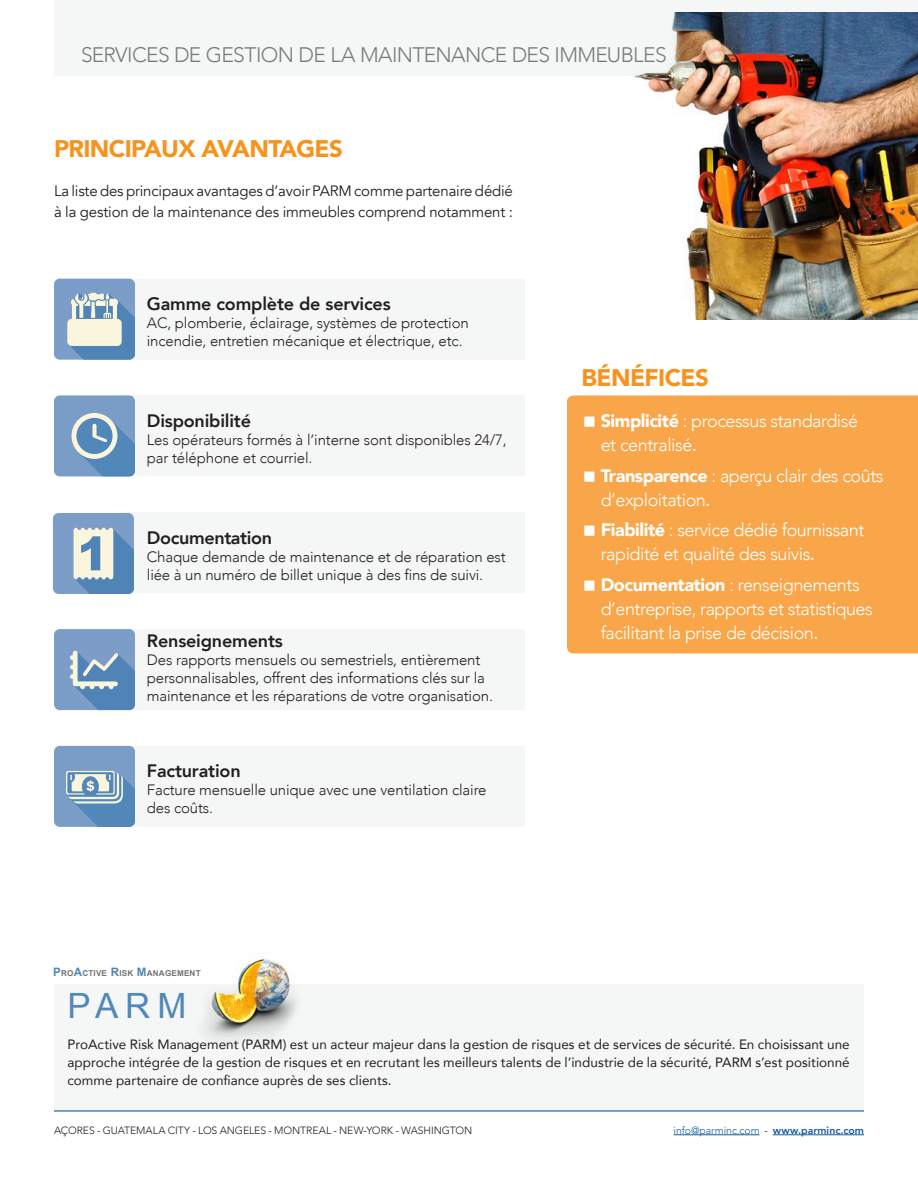
<style>
.page{position:relative;width:918px;height:1188px;background:#fff}
.page>*{position:absolute;margin:0;border:0;box-sizing:border-box;transform-origin:0 0}
.t1{font:34.8px "Arial";color:#5187b9}
.Titre_2{font:900 24px "Avenir";letter-spacing:-.025em;color:#f7931d}
.t2{font:300 21px "Avenir";letter-spacing:-.03em;color:#767d77}
.t3{font:300 18px/24px "Avenir";letter-spacing:-.025em;color:#fff}
.Bloc_gris_titre{font:800 18px "Avenir";letter-spacing:-.01em;color:#231f20}
.Bloc_gris_texte{font:300 15px/18px "Avenir";letter-spacing:-.01em;color:#231f20}
.Texte{font:15px/21px "Avenir";letter-spacing:-.01em;color:#231f20}
.t4{font:13.5px/18px "Avenir";color:#231f20;text-align:justify}
.t5{font:300 10.5px "Avenir";letter-spacing:-.005em;color:#231f20}
.t6{font:300 10.5px "Avenir";letter-spacing:-.005em;color:#175d9e}
.t7{font:700 8.1px "Arial";letter-spacing:.02em;color:#737373}
.s1{font-size:11.55px;color:#5187b9}
.s2{font-weight:900}
.s3{font-weight:400}
.s4{color:#231f20}
.s5{font-weight:800}
</style>
<div class="page">
<hr style="left:674px;top:1135px;width:86px;height:1px;background:#175d9e">
<hr style="left:773px;top:1135px;width:91px;height:1px;background:#175d9e">
<hr style="left:54px;top:1110px;width:810px;height:2px;background:#5187b9">
<img style="left:634px;top:76px;width:284px;height:243px">
<div style="left:567px;top:395px;width:351px;height:258px;background:#f9a64a"></div>
<div style="left:120px;top:629px;width:405px;height:81px;background:#f5f7f6"></div>
<div style="left:120px;top:512px;width:405px;height:81px;background:#f5f7f6"></div>
<div style="left:120px;top:279px;width:405px;height:81px;background:#f5f7f6"></div>
<div style="left:120px;top:395px;width:405px;height:81px;background:#f5f7f6"></div>
<div style="left:120px;top:746px;width:405px;height:81px;background:#f5f7f6"></div>
<div style="left:54px;top:746px;width:81px;height:81px;background:#7a9dc7;border-radius:6px"></div>
<svg style="left:66px;top:771px;width:69px;height:56px"></svg>
<img style="left:631px;top:12px;width:287px;height:64px">
<div style="left:54px;top:629px;width:81px;height:81px;background:#7c9dc7;border-radius:6px"></div>
<svg style="left:70px;top:651px;width:65px;height:59px"></svg>
<div style="left:53px;top:513px;width:81px;height:81px;background:#7c9dc7;border-radius:6px"></div>
<svg style="left:74px;top:528px;width:60px;height:66px;background:#96b3c7"></svg>
<div style="left:54px;top:395px;width:81px;height:81px;background:#7a9dc7;border-radius:6px"></div>
<svg style="left:72px;top:413px;width:63px;height:63px"></svg>
<div style="left:54px;top:279px;width:81px;height:81px;background:#7c9dc7;border-radius:6px"></div>
<svg style="left:67px;top:292px;width:68px;height:68px"></svg>
<div style="left:54px;top:984px;width:809px;height:128px;background:#f5f7f6"></div>
<img style="left:205px;top:952px;width:92px;height:88px">
<svg style="left:584px;top:416px;width:11px;height:11px"></svg>
<svg style="left:584px;top:471px;width:11px;height:10px"></svg>
<svg style="left:584px;top:526px;width:11px;height:10px"></svg>
<svg style="left:584px;top:581px;width:11px;height:10px"></svg>
<h3 class="t2" style="left:81px;top:42px;width:587px">SERVICES DE GESTION DE LA MAINTENANCE DES IMMEUBLES</h3>
<p class="Titre_2" style="left:54px;top:128px;width:290px">PRINCIPAUX AVANTAGES</p>
<p class="Texte" style="left:54px;top:181px;width:461px">La liste des principaux avantages d’avoir PARM comme partenaire dédié à la gestion de la maintenance des immeubles comprend notamment :</p>
<p class="Bloc_gris_titre" style="left:147px;top:290px;width:245px">Gamme complète de services</p>
<p class="Bloc_gris_texte" style="left:147px;top:314px;width:323px">AC, plomberie, éclairage, systèmes de protection incendie, entretien mécanique et électrique, etc.</p>
<p class="Bloc_gris_titre" style="left:147px;top:407px;width:106px">Disponibilité</p>
<p class="Bloc_gris_texte" style="left:147px;top:431px;width:361px">Les opérateurs formés à l’interne sont disponibles 24/7, par téléphone et courriel.</p>
<p class="Bloc_gris_titre" style="left:147px;top:523px;width:127px">Documentation</p>
<p class="Bloc_gris_texte" style="left:147px;top:548px;width:360px">Chaque demande de maintenance et de réparation est liée à un numéro de billet unique à des fins de suivi.</p>
<p class="Bloc_gris_titre" style="left:147px;top:627px;width:137px">Renseignements</p>
<p class="Bloc_gris_texte" style="left:147px;top:651px;width:348px">Des rapports mensuels ou semestriels, entièrement personnalisables, offrent des informations clés sur la maintenance et les réparations de votre organisation.</p>
<p class="Bloc_gris_titre" style="left:147px;top:757px;width:95px">Facturation</p>
<p class="Bloc_gris_texte" style="left:147px;top:781px;width:341px">Facture mensuelle unique avec une ventilation claire des coûts.</p>
<p class="t7" style="left:53px;top:968px;width:149px"><span class="s1">P</span>RO<span class="s1">A</span>CTIVE <span class="s1">R</span>ISK <span class="s1">M</span>ANAGEMENT</p>
<p class="t1" style="left:67px;top:983px;width:120px">PARM</p>
<p class="Titre_2" style="left:582px;top:357px;width:129px">BÉNÉFICES</p>
<p class="t3" style="left:601px;top:409px;width:259px"><span class="s2">Simplicité</span> : processus standardisé et centralisé<span class="s3">.</span></p>
<p class="t3" style="left:601px;top:464px;width:284px"><span class="s2">Transparence</span> : aperçu clair des coûts d’exploitation<span class="s3">.</span></p>
<p class="t3" style="left:601px;top:518px;width:265px"><span class="s2">Fiabilité</span> : service dédié fournissant rapidité et qualité des suivis<span class="s3">.</span></p>
<p class="t3" style="left:601px;top:573px;width:274px"><span class="s2">Documentation</span> : renseignements d’entreprise, rapports et statistiques facilitant la prise de décision<span class="s3">.</span></p>
<p class="t4" style="left:68px;top:1035px;width:784px">ProActive Risk Management (PARM) est un acteur majeur dans la gestion de risques et de services de sécurité. En choisissant une approche intégrée de la gestion de risques et en recrutant les meilleurs talents de l’industrie de la sécurité, PARM s’est positionné comme partenaire de confiance auprès de ses clients.</p>
<p class="t5" style="left:54px;top:1124px;width:420px">AÇORES - GUATEMALA CITY - LOS ANGELES - MONTREAL - NEW-YORK - WASHINGTON</p>
<p class="t6" style="left:674px;top:1124px;width:192px">info@parminc.com <span class="s4">-</span> <span class="s5">www.parminc.com</span></p>
</div>
